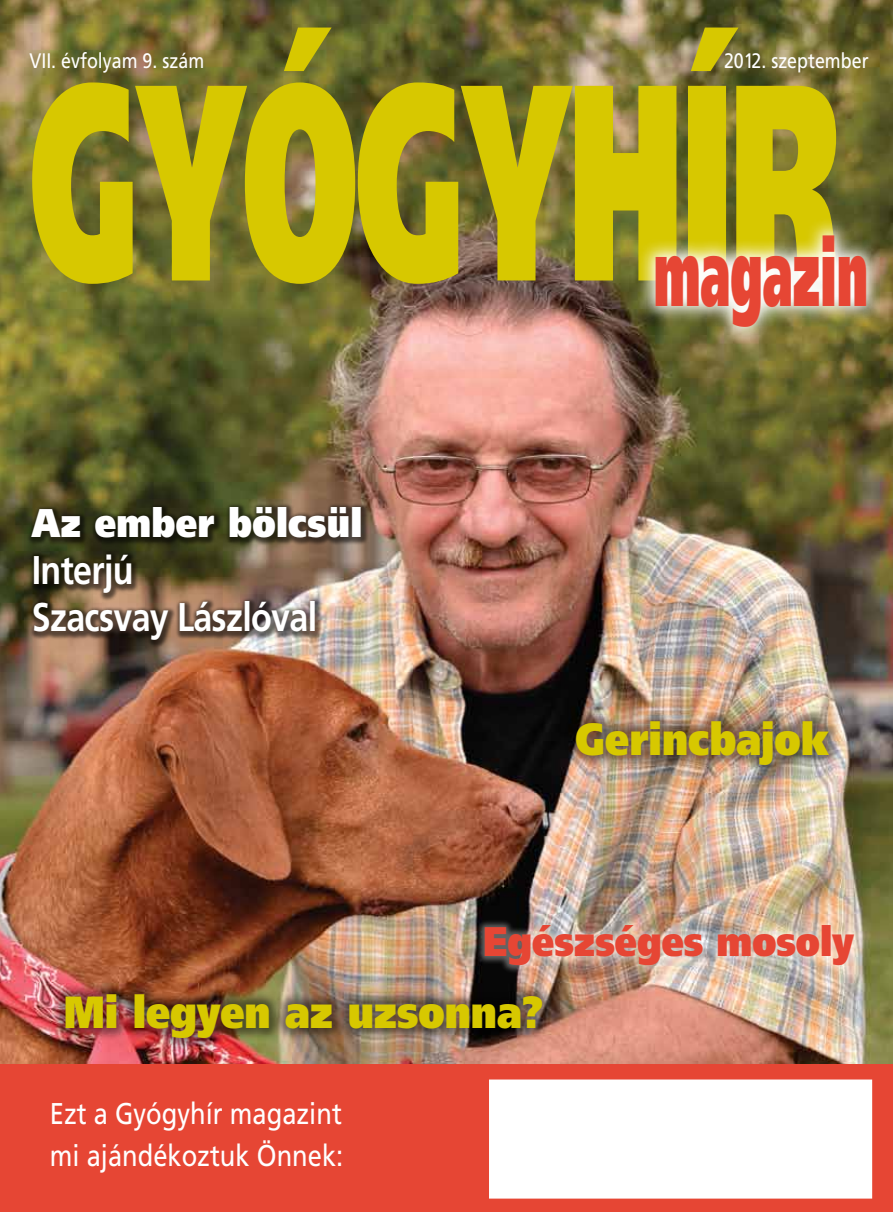
<style>
.page{position:relative;width:893px;height:1212px;background:#fff}
.page>*{position:absolute;margin:0;border:0;box-sizing:border-box;transform-origin:0 0}
.t1{font:800 278.85px "Frutiger Alt";letter-spacing:-.02em;color:#d7c800;scale:.51 1}
.t2{font:800 94.05px "Frutiger Alt";color:#e64634;scale:.49 1}
.t3{font:800 45px "Frutiger Alt";color:#d7c800;scale:.85 1}
.t4{font:800 41.25px "Frutiger Alt";color:#e64634;scale:.85 1}
.t5{font:700 40.05px/47px "Frutiger Alt";letter-spacing:-.02em;color:#fff;scale:.85 1}
.t6{font:800 40.05px "Frutiger Alt";letter-spacing:.01em;color:#fff;scale:.85 1}
.t7{font:30px/42px "Frutiger Alt A";color:#fff;scale:.85 1}
.t8{font:21px "Frutiger Alt A";color:#fff;scale:.85 1}
</style>
<div class="page">
<img style="left:0;top:0;width:893px;height:1064px">
<div style="left:637px;top:217px;width:248px;height:128px;background:#fff;opacity:.98"></div>
<div style="left:0;top:1064px;width:893px;height:148px;background:#e64634"></div>
<div style="left:489px;top:1079px;width:383px;height:119px;background:#fff"></div>
<div style="left:27px;top:503px;width:343px;height:146px;background:#000;opacity:.55"></div>
<div style="left:476px;top:916px;width:387px;height:58px;background:#fff;opacity:.38"></div>
<div style="left:563px;top:708px;width:279px;height:70px;background:#000;opacity:.45"></div>
<div style="left:52px;top:981px;width:503px;height:70px;background:#000;opacity:.45"></div>
<h1 class="t1" style="left:29px;top:12px;width:1515px">Gyógyhír</h1>
<p class="t8" style="left:29px;top:49px;width:207px">VII. évfolyam 9. szám</p>
<p class="t8" style="left:724px;top:49px;width:172px">2012. szeptember</p>
<h2 class="t2" style="left:654px;top:216px;width:439px">magazin</h2>
<h3 class="t6" style="left:32px;top:499px;width:390px">Az ember bölcsül</h3>
<h3 class="t5" style="left:32px;top:546px;width:337px">Interjú<br>Szacsvay Lászlóval</h3>
<h3 class="t3" style="left:576px;top:712px;width:300px">Gerincbajok</h3>
<h3 class="t4" style="left:483px;top:917px;width:437px">Egészséges mosoly</h3>
<h3 class="t3" style="left:64px;top:985px;width:566px">Mi legyen az uzsonna?</h3>
<p class="t7" style="left:50px;top:1093px;width:347px">Ezt a Gyógyhír magazint mi ajándékoztuk Önnek:</p>
</div>
